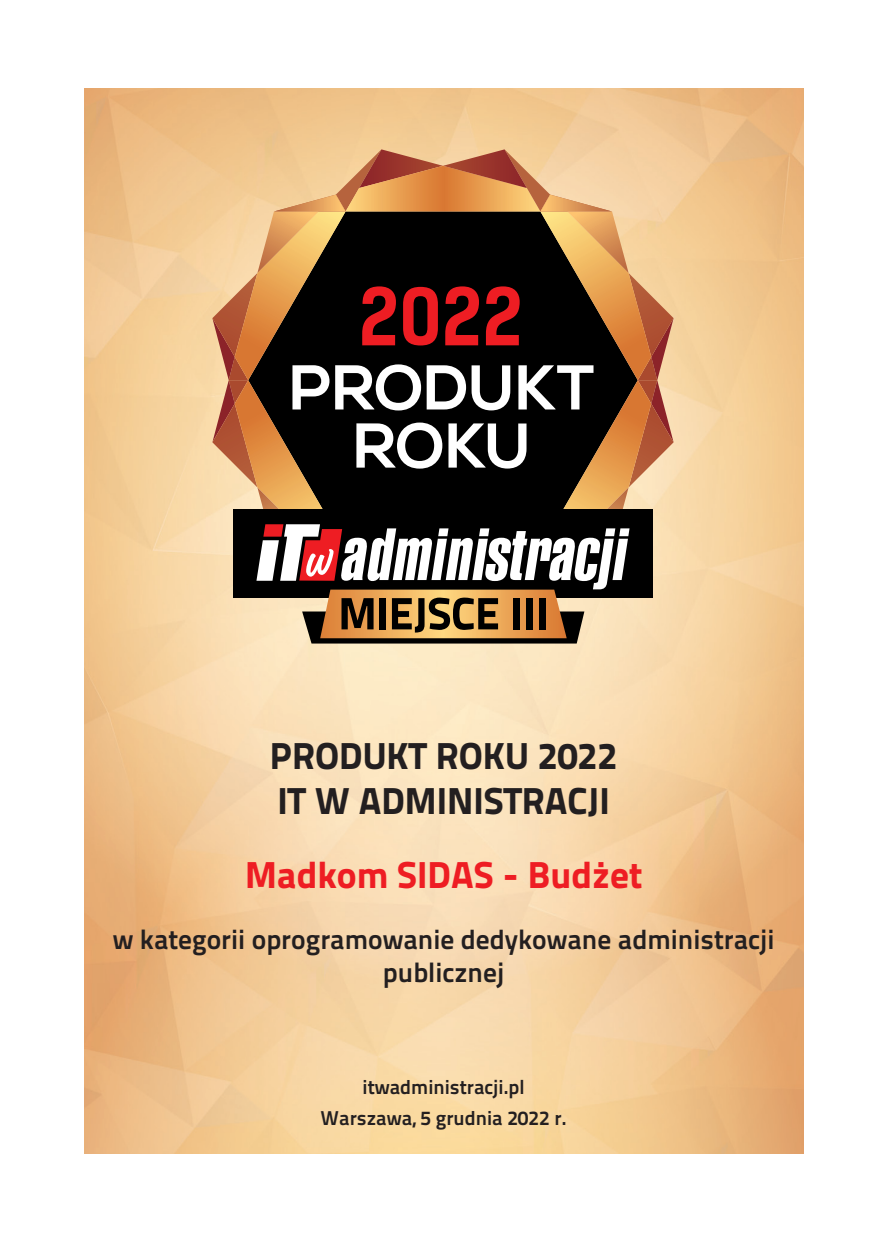
<style>
.page{position:relative;width:886px;height:1241px;background:#fff}
.page>*{position:absolute;margin:0;border:0;box-sizing:border-box;transform-origin:0 0}
.t1{font:37.5px/45px "Titillium Text 25 L 999 wt";color:#231f20}
.t2{font:37.5px "Titillium Text 25 L 999 wt";color:#ee1d23}
.t3{font:27.5px/33px "Titillium Text 25 L 800 wt";color:#231f20;text-align:center}
.t4{font:20px/31px "Titillium Text 25 L 800 wt";color:#231f20;text-align:center}
</style>
<div class="page">
<img style="left:84px;top:88px;width:719px;height:1065px">
<svg style="left:212px;top:149px;width:461px;height:494px;background:#80624a"></svg>
<p class="t1" style="left:270px;top:731px;width:349px">PRODUKT ROKU 2022<br>IT W ADMINISTRACJI</p>
<p class="t2" style="left:245px;top:845px;width:399px">Madkom SIDAS - Budżet</p>
<p class="t3" style="left:113px;top:921px;width:663px">w kategorii oprogramowanie dedykowane administracji publicznej</p>
<p class="t4" style="left:321px;top:1070px;width:247px">itwadministracji.pl<br>Warszawa, 5 grudnia 2022 r.</p>
</div>
